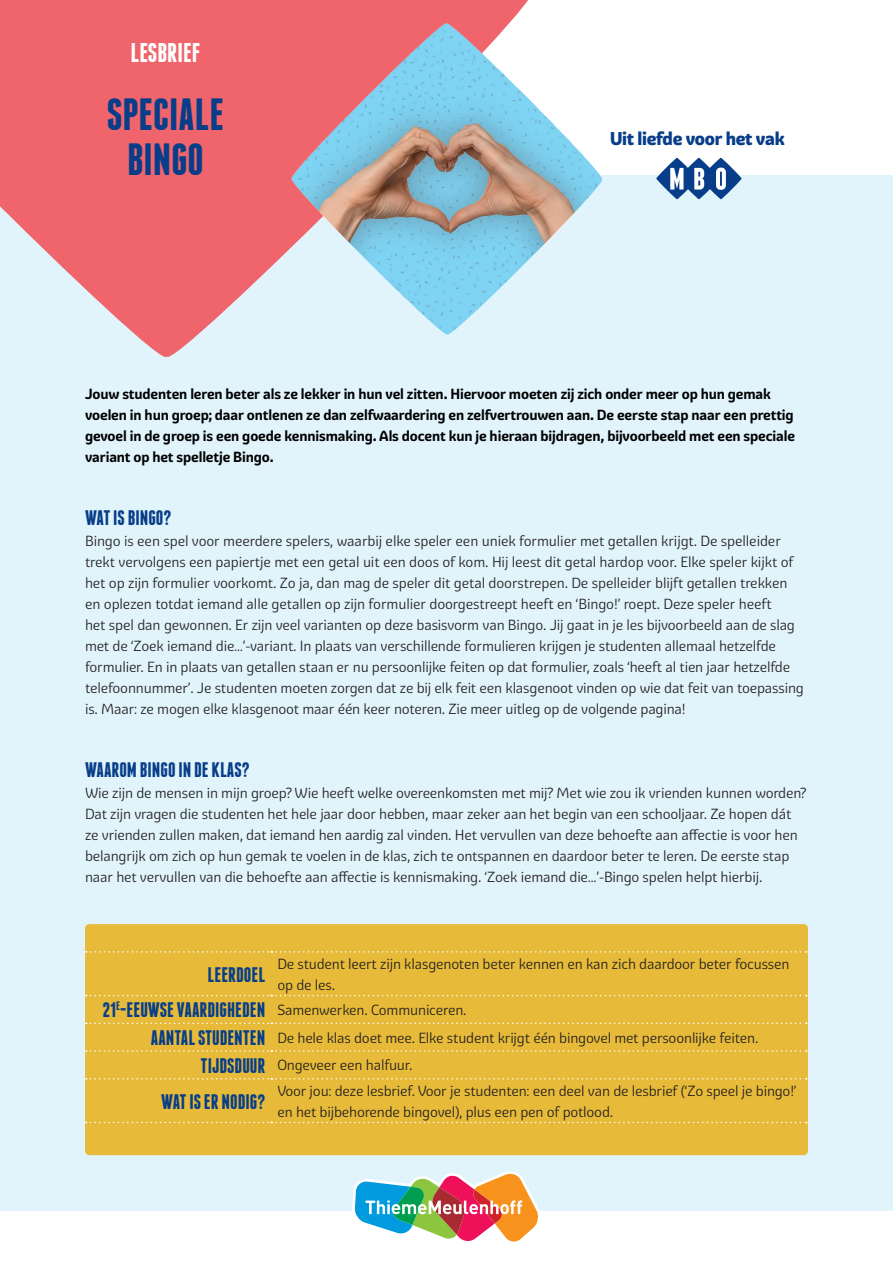
<style>
.page{position:relative;width:893px;height:1263px;background:#fff}
.page>*{position:absolute;margin:0;border:0;box-sizing:border-box;transform-origin:0 0}
.t1{font:700 45px/45px "Franchise";color:#083e89;text-align:center}
.t2{font:700 27px "Franchise";color:#fff}
.t3{font:700 21px "Franchise";color:#083e89}
.t4{font:800 18px "Graviola";letter-spacing:-.015em;color:#083e89}
.t5{font:14.25px/21px "Graviola";letter-spacing:-.015em;color:#231f20}
.t6{font:700 14.25px/21px "Graviola";letter-spacing:-.01em;color:#000001}
.s1{font-family:"Franchise";font-weight:700;font-size:21px;color:#083e89}
</style>
<div class="page">
<div style="left:0;top:175px;width:893px;height:1036px;background:#e1f4fc"></div>
<div style="left:85px;top:924px;width:723px;height:231px;background:#e7bb39;border-radius:4px"></div>
<svg style="left:0;top:0;width:528px;height:357px;fill:#f0646b"></svg>
<svg style="left:86px;top:951px;width:721px;height:2px"></svg>
<svg style="left:86px;top:1122px;width:721px;height:1px"></svg>
<svg style="left:86px;top:995px;width:721px;height:1px"></svg>
<svg style="left:86px;top:1022px;width:721px;height:2px"></svg>
<svg style="left:86px;top:1050px;width:721px;height:2px"></svg>
<svg style="left:86px;top:1078px;width:721px;height:1px"></svg>
<svg style="left:352px;top:1171px;width:188px;height:71px"></svg>
<svg style="left:656px;top:157px;width:86px;height:43px"></svg>
<img style="left:289px;top:21px;width:314px;height:315px">
<h2 class="t2" style="left:130px;top:40px;width:72px">LESBRIEF</h2>
<h1 class="t1" style="left:107px;top:92px;width:119px">SPECIALE<br>BINGO</h1>
<p class="t4" style="left:610px;top:128px;width:176px">Uit liefde voor het vak</p>
<p class="t6" style="left:85px;top:384px;width:712px">Jouw studenten leren beter als ze lekker in hun vel zitten. Hiervoor moeten zij zich onder meer op hun gemak voelen in hun groep; daar ontlenen ze dan zelfwaardering en zelfvertrouwen aan. De eerste stap naar een prettig gevoel in de groep is een goede kennismaking. Als docent kun je hieraan bijdragen, bijvoorbeeld met een speciale variant op het spelletje Bingo.</p>
<h3 class="t3" style="left:85px;top:508px;width:88px">WAT IS BINGO?</h3>
<p class="t5" style="left:85px;top:531px;width:720px">Bingo is een spel voor meerdere spelers, waarbij elke speler een uniek formulier met getallen krijgt. De spelleider trekt vervolgens een papiertje met een getal uit een doos of kom. Hij leest dit getal hardop voor. Elke speler kijkt of het op zijn formulier voorkomt. Zo ja, dan mag de speler dit getal doorstrepen. De spelleider blijft getallen trekken en oplezen totdat iemand alle getallen op zijn formulier doorgestreept heeft en ‘Bingo!’ roept. Deze speler heeft<br>het spel dan gewonnen. Er zijn veel varianten op deze basisvorm van Bingo. Jij gaat in je les bijvoorbeeld aan de slag met de ‘Zoek iemand die…’-variant. In plaats van verschillende formulieren krijgen je studenten allemaal hetzelfde formulier. En in plaats van getallen staan er nu persoonlijke feiten op dat formulier, zoals ‘heeft al tien jaar hetzelfde telefoonnummer’. Je studenten moeten zorgen dat ze bij elk feit een klasgenoot vinden op wie dat feit van toepassing is. Maar: ze mogen elke klasgenoot maar één keer noteren. Zie meer uitleg op de volgende pagina!</p>
<h3 class="t3" style="left:85px;top:760px;width:166px">WAAROM BINGO IN DE KLAS?</h3>
<p class="t5" style="left:85px;top:783px;width:723px">Wie zijn de mensen in mijn groep? Wie heeft welke overeenkomsten met mij? Met wie zou ik vrienden kunnen worden?<br>Dat zijn vragen die studenten het hele jaar door hebben, maar zeker aan het begin van een schooljaar. Ze hopen dát ze vrienden zullen maken, dat iemand hen aardig zal vinden. Het vervullen van deze behoefte aan affectie is voor hen belangrijk om zich op hun gemak te voelen in de klas, zich te ontspannen en daardoor beter te leren. De eerste stap naar het vervullen van die behoefte aan affectie is kennismaking. ‘Zoek iemand die…’-Bingo spelen helpt hierbij.</p>
<h3 class="t3" style="left:208px;top:964px;width:59px">LEERDOEL</h3>
<p class="t5" style="left:277px;top:953px;width:514px">De student leert zijn klasgenoten beter kennen en kan zich daardoor beter focussen op de les.</p>
<p class="t5" style="left:102px;top:999px;width:366px"><span class="s1">21</span><sup>E</sup><span class="s1">-EEUWSE VAARDIGHEDEN</span> Samenwerken. Communiceren.</p>
<p class="t5" style="left:151px;top:1027px;width:609px"><span class="s1">AANTAL STUDENTEN</span> De hele klas doet mee. Elke student krijgt één bingovel met persoonlijke feiten.</p>
<p class="t5" style="left:201px;top:1055px;width:213px"><span class="s1">TIJDSDUUR</span> Ongeveer een halfuur.</p>
<h3 class="t3" style="left:161px;top:1091px;width:106px">WAT IS ER NODIG?</h3>
<p class="t5" style="left:277px;top:1080px;width:521px">Voor jou: deze lesbrief. Voor je studenten: een deel van de lesbrief (‘Zo speel je bingo!’ en het bijbehorende bingovel), plus een pen of potlood.</p>
</div>
